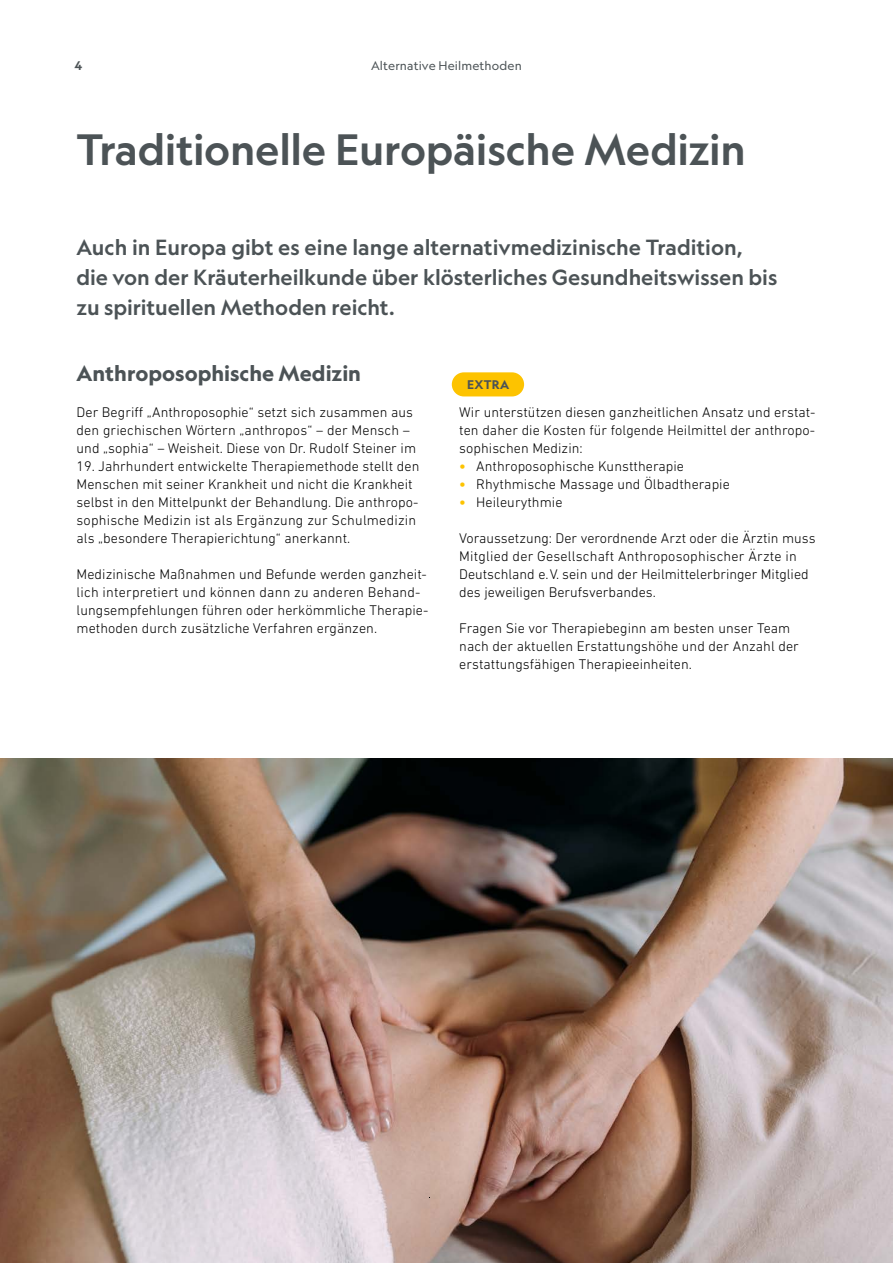
<style>
.page{position:relative;width:893px;height:1263px;background:#fff}
.page>*{position:absolute;margin:0;border:0;box-sizing:border-box;transform-origin:0 0}
.t1{font:500 42px "Geograph";letter-spacing:-.01em;color:#4c5356}
.t2{font:500 21px/30px "Geograph";color:#4c5356}
.t3{font:700 21px "Geograph";color:#4c5356}
.t4{font:300 14.25px/18px "DIN Next LT Pro";letter-spacing:.005em;color:#000}
.t5{font:12px "Geograph";letter-spacing:.01em;color:#4c5356}
.t6{font:700 12px "Geograph";letter-spacing:.025em;color:#4c5356}
.s1{font-weight:700;color:#fdc300}
</style>
<div class="page">
<img style="left:0;top:759px;width:893px;height:504px">
<div style="left:452px;top:372px;width:72px;height:24px;background:#fdc300;border-radius:12px"></div>
<p class="t6" style="left:74px;top:58px;width:9px">4</p>
<p class="t5" style="left:371px;top:58px;width:152px">Alternative Heilmethoden</p>
<h1 class="t1" style="left:77px;top:122px;width:671px">Traditionelle Europäische Medizin</h1>
<h2 class="t2" style="left:77px;top:231px;width:702px">Auch in Europa gibt es eine lange alternativmedizinische Tradition, die von der Kräuterheilkunde über klösterliches Gesundheitswissen bis zu spirituellen Methoden reicht.</h2>
<h2 class="t3" style="left:77px;top:359px;width:286px">Anthroposophische Medizin</h2>
<p class="t4" style="left:77px;top:403px;width:341px">Der Begriff „Anthroposophie“ setzt sich zusammen aus den griechischen Wörtern „anthropos“ – der Mensch – und „sophia“ – Weisheit. Diese von Dr. Rudolf Steiner im</p>
<p class="t4" style="left:77px;top:457px;width:344px">19. Jahrhundert entwickelte Therapiemethode stellt den Menschen mit seiner Krankheit und nicht die Krankheit selbst in den Mittelpunkt der Behandlung. Die anthropo&shy;sophische Medizin ist als Ergänzung zur Schulmedizin als „besondere Therapierichtung“ anerkannt.</p>
<p class="t4" style="left:77px;top:565px;width:353px">Medizinische Maßnahmen und Befunde werden ganzheit&shy;lich interpretiert und können dann zu anderen Behand&shy;lungsempfehlungen führen oder herkömmliche Therapie&shy;methoden durch zusätzliche Verfahren ergänzen.</p>
<p class="t6" style="left:467px;top:377px;width:44px">EXTRA</p>
<p class="t4" style="left:459px;top:403px;width:358px;text-align:justify">Wir unterstützen diesen ganzheitlichen Ansatz und erstat&shy;ten daher die Kosten für folgende Heilmittel der anthropo&shy;sophischen Medizin:</p>
<p class="t4" style="left:459px;top:457px;width:226px"><span class="s1">•</span> Anthroposophische Kunsttherapie</p>
<p class="t4" style="left:459px;top:475px;width:272px"><span class="s1">•</span> Rhythmische Massage und Ölbadtherapie</p>
<p class="t4" style="left:459px;top:493px;width:105px"><span class="s1">•</span> Heileurythmie</p>
<p class="t4" style="left:459px;top:529px;width:358px">Voraussetzung: Der verordnende Arzt oder die Ärztin muss Mitglied der Gesellschaft Anthroposophischer Ärzte in Deutschland e.V. sein und der Heilmittelerbringer Mitglied des jeweiligen Berufsverbandes.</p>
<p class="t4" style="left:459px;top:618px;width:341px">Fragen Sie vor Therapiebeginn am besten unser Team nach der aktuellen Erstattungshöhe und der Anzahl der erstattungsfähigen Therapieeinheiten.</p>
</div>
